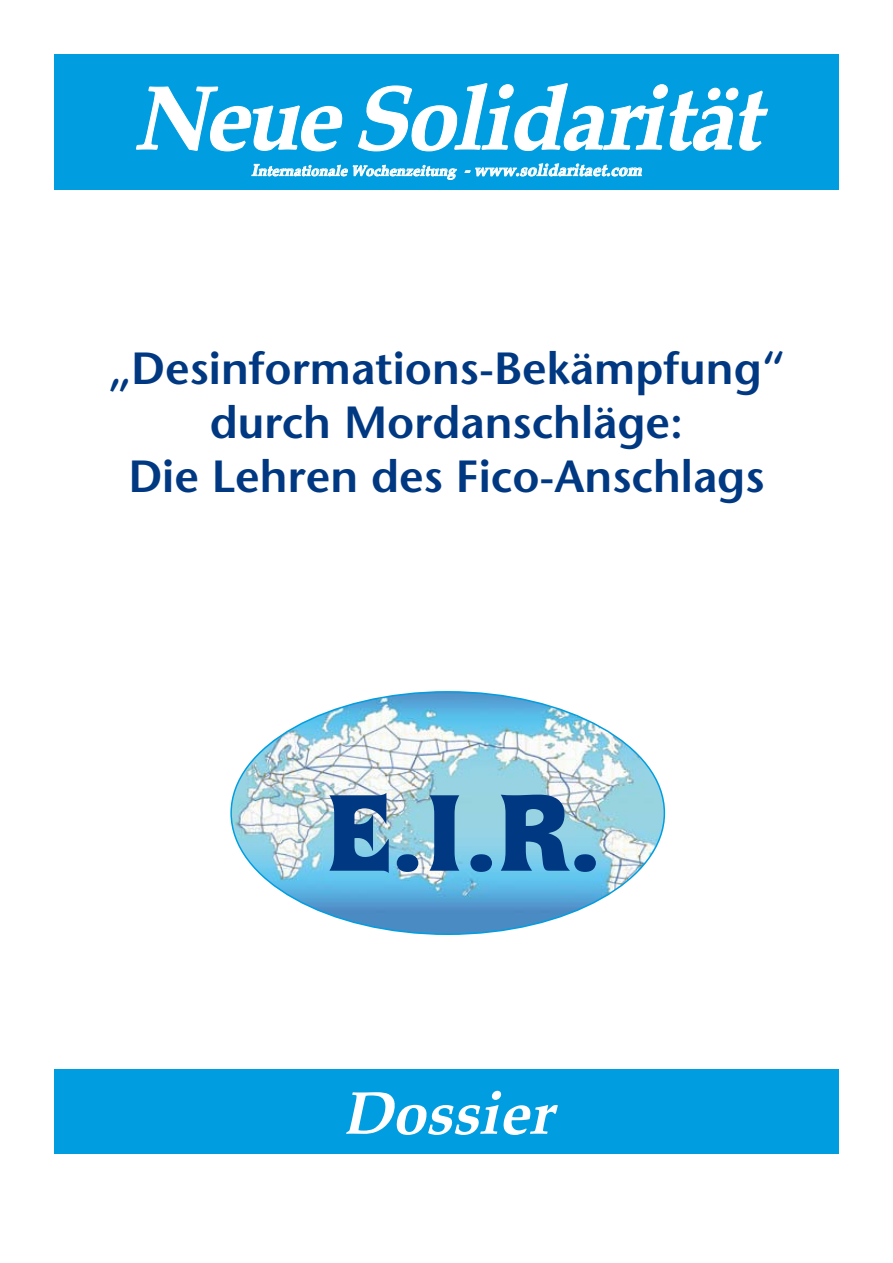
<style>
.page{position:relative;width:893px;height:1263px;background:#fff}
.page>*{position:absolute;margin:0;border:0;box-sizing:border-box;transform-origin:0 0}
.t1{font:900 109.05px "Quorum LT";color:#003882}
.t2{font:italic 700 90px "Palatino Linotype";color:#fff}
.t3{font:italic 700 60px "Palatino Linotype";color:#fff}
.t4{font:600 45px/54px "Stone Sans Std";color:#003882;text-align:center}
.t5{font:italic 700 14.4px "Palatino Linotype";color:#fff}
.s1{font-size:16.35px}
</style>
<div class="page">
<img style="left:231px;top:692px;width:433px;height:242px">
<div style="left:54px;top:54px;width:785px;height:135px;background:#009ee0"></div>
<svg style="left:136px;top:86px;width:207px;height:66px"></svg>
<svg style="left:358px;top:83px;width:410px;height:69px"></svg>
<svg style="left:251px;top:164px;width:206px;height:16px"></svg>
<svg style="left:464px;top:163px;width:178px;height:14px"></svg>
<div style="left:54px;top:1069px;width:785px;height:85px;background:#009ee0"></div>
<h2 class="t2" style="left:133px;top:54px;width:655px">NeueSolidarität</h2>
<p class="t5" style="left:251px;top:160px;width:397px"><span class="s1">I</span>nternationaleWochenzeitung <span class="s1">-www.solidaritaet.com</span></p>
<p class="t4" style="left:109px;top:341px;width:677px">„Desinformations-Bekämpfung“ durch Mordanschläge:<br>Die Lehren des Fico-Anschlags</p>
<h1 class="t1" style="left:325px;top:765px;width:278px">E.I.R.</h1>
<h3 class="t3" style="left:342px;top:1071px;width:229px">Dossier</h3>
</div>
